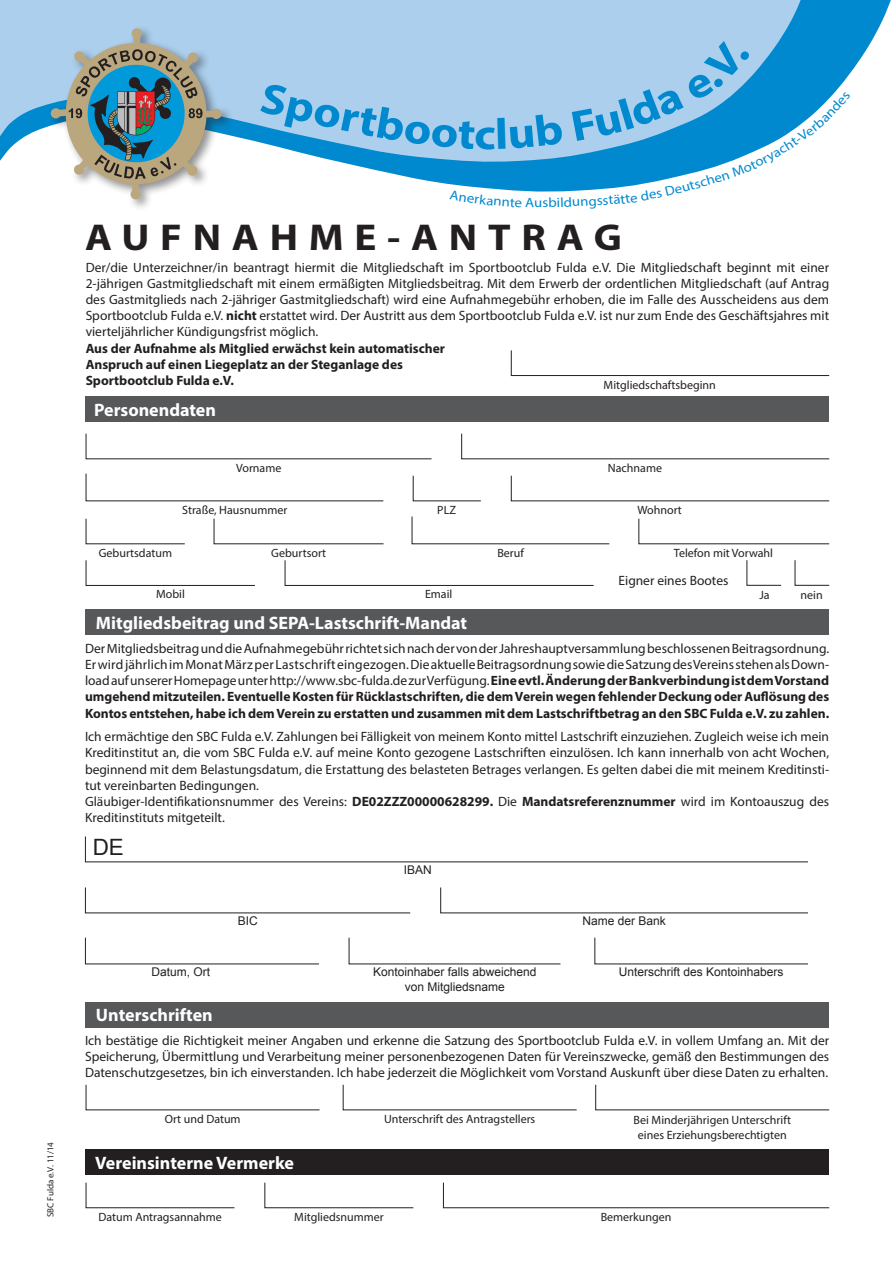
<style>
.page{position:relative;width:893px;height:1263px;background:#fff}
.page>*{position:absolute;margin:0;border:0;box-sizing:border-box;transform-origin:0 0}
.t1{font:700 37.5px "Myriad Pro";letter-spacing:.26em;color:#231f20;scale:1.1 1}
.t2{font:22.5px "Arial";color:#231f20}
.t3{font:700 18px "Myriad Pro";color:#fff}
.t4{font:13.5px/16.2px "Myriad Pro";color:#231f20;text-align:justify}
.t5{font:700 13.5px/16.2px "Myriad Pro";color:#231f20}
.t6{font:13.5px "Myriad Pro";color:#0089cf;scale:1.1 1}
.t7{font:12px/14.4px "Myriad Pro";color:#231f20;text-align:center}
.t8{font:12px/14.4px "Arial";color:#231f20;text-align:center}
.t9{font:9px "Myriad Pro";color:#231f20}
.s1{font-weight:700}
</style>
<div class="page">
<svg style="left:804px;top:0;width:87px;height:72px;fill:#0089cf"></svg>
<svg style="left:0;top:0;width:804px;height:161px;background:#a5cdec"></svg>
<div style="left:86px;top:397px;width:743px;height:25px;background:#57585a"></div>
<div style="left:86px;top:1149px;width:743px;height:26px;background:#231f20"></div>
<svg style="left:85px;top:433px;width:347px;height:27px"></svg>
<svg style="left:85px;top:1182px;width:150px;height:26px"></svg>
<svg style="left:264px;top:1182px;width:150px;height:26px"></svg>
<svg style="left:461px;top:433px;width:369px;height:27px"></svg>
<svg style="left:443px;top:1182px;width:387px;height:26px"></svg>
<svg style="left:411px;top:516px;width:199px;height:28px"></svg>
<svg style="left:85px;top:518px;width:100px;height:26px"></svg>
<svg style="left:213px;top:518px;width:171px;height:26px"></svg>
<svg style="left:746px;top:560px;width:36px;height:26px"></svg>
<svg style="left:794px;top:560px;width:36px;height:26px"></svg>
<svg style="left:284px;top:560px;width:310px;height:26px"></svg>
<svg style="left:412px;top:475px;width:69px;height:27px"></svg>
<svg style="left:85px;top:473px;width:299px;height:29px"></svg>
<svg style="left:510px;top:475px;width:320px;height:27px"></svg>
<svg style="left:510px;top:350px;width:320px;height:26px"></svg>
<svg style="left:638px;top:518px;width:192px;height:26px"></svg>
<svg style="left:85px;top:560px;width:170px;height:26px"></svg>
<div style="left:86px;top:1002px;width:743px;height:25px;background:#57585a"></div>
<svg style="left:85px;top:1084px;width:235px;height:26px"></svg>
<svg style="left:342px;top:1084px;width:235px;height:26px"></svg>
<svg style="left:595px;top:1084px;width:235px;height:26px"></svg>
<div style="left:86px;top:610px;width:743px;height:25px;background:#57585a"></div>
<svg style="left:85px;top:836px;width:723px;height:27px"></svg>
<svg style="left:85px;top:887px;width:326px;height:27px"></svg>
<svg style="left:85px;top:937px;width:234px;height:28px"></svg>
<svg style="left:440px;top:887px;width:368px;height:27px"></svg>
<svg style="left:594px;top:937px;width:214px;height:28px"></svg>
<svg style="left:348px;top:937px;width:213px;height:28px"></svg>
<div style="left:47px;top:24px;width:187px;height:188px;background:#231f20;opacity:.5"></div>
<svg style="left:51px;top:28px;width:171px;height:172px"></svg>
<svg style="left:260px;top:41px;width:591px;height:151px"></svg>
<p class="t9" style="left:45px;top:1217px;width:77px;rotate:-90deg">SBC Fulda e.V. 11/14</p>
<p class="t6" style="left:534px;top:194px;width:14px">us</p>
<p class="t6" style="left:572px;top:194px;width:35px;rotate:-3deg">ungss</p>
<h1 class="t1" style="left:85px;top:213px;width:489px">AUFNAHME-ANTRAG</h1>
<p class="t4" style="left:86px;top:259px;width:745px">Der/die Unterzeichner/in beantragt hiermit die Mitgliedschaft im Sportbootclub Fulda e.V. Die Mitgliedschaft beginnt mit einer 2-jährigen Gastmitgliedschaft mit einem ermäßigten Mitgliedsbeitrag. Mit dem Erwerb der ordentlichen Mitgliedschaft (auf Antrag des Gastmitglieds nach 2-jähriger Gastmitgliedschaft) wird eine Aufnahmegebühr erhoben, die im Falle des Ausscheidens aus dem Sportbootclub Fulda e.V. <span class="s1">nicht</span> erstattet wird. Der Austritt aus dem Sportbootclub Fulda e.V. ist nur zum Ende des Geschäftsjahres mit vierteljährlicher Kündigungsfrist möglich.</p>
<p class="t5" style="left:86px;top:340px;width:361px">Aus der Aufnahme als Mitglied erwächst kein automatischer<br>Anspruch auf einen Liegeplatz an der Steganlage des<br>Sportbootclub Fulda e.V.</p>
<p class="t7" style="left:604px;top:378px;width:114px">Mitgliedschaftsbeginn</p>
<h3 class="t3" style="left:94px;top:398px;width:123px">Personendaten</h3>
<p class="t7" style="left:236px;top:460px;width:47px">Vorname</p>
<p class="t7" style="left:182px;top:503px;width:107px">Straße, Hausnummer</p>
<p class="t7" style="left:608px;top:460px;width:56px">Nachname</p>
<p class="t7" style="left:437px;top:503px;width:20px">PLZ</p>
<p class="t7" style="left:637px;top:503px;width:46px">Wohnort</p>
<p class="t7" style="left:99px;top:545px;width:75px">Geburtsdatum</p>
<p class="t7" style="left:271px;top:545px;width:56px">Geburtsort</p>
<p class="t7" style="left:497px;top:545px;width:28px">Beruf</p>
<p class="t7" style="left:156px;top:587px;width:30px">Mobil</p>
<p class="t7" style="left:425px;top:587px;width:29px">Email</p>
<p class="t7" style="left:674px;top:545px;width:101px">Telefon mit Vorwahl</p>
<p class="t4" style="left:619px;top:572px;width:111px">Eigner eines Bootes</p>
<p class="t7" style="left:759px;top:587px;width:12px">Ja</p>
<p class="t7" style="left:801px;top:587px;width:24px">nein</p>
<h3 class="t3" style="left:96px;top:611px;width:373px">Mitgliedsbeitrag und SEPA-Lastschrift-Mandat</h3>
<p class="t4" style="left:85px;top:640px;width:746px">Der Mitgliedsbeitrag und die Aufnahmegebühr richtet sich nach der von der Jahreshauptversammlung beschlossenen Beitragsordnung.<br>Er wird jährlich im Monat März per Lastschrift eingezogen. Die aktuelle Beitragsordnung sowie die Satzung des Vereins stehen als Down&shy;load auf unserer Homepage unter http://www.sbc-fulda.de zur Verfügung. <span class="s1">Eine evtl. Änderung der Bankverbindung ist dem Vorstand umgehend mitzuteilen. Eventuelle Kosten für Rücklastschriften, die dem Verein wegen fehlender Deckung oder Auflösung des Kontos entstehen, habe ich dem Verein zu erstatten und zusammen mit dem Lastschriftbetrag an den SBC Fulda e.V. zu zahlen.</span></p>
<p class="t4" style="left:85px;top:728px;width:746px;text-align:left">Ich ermächtige den SBC Fulda e.V. Zahlungen bei Fälligkeit von meinem Konto mittel Lastschrift einzuziehen. Zugleich weise ich mein Kreditinstitut an, die vom SBC Fulda e.V. auf meine Konto gezogene Lastschriften einzulösen. Ich kann innerhalb von acht Wochen, beginnend mit dem Belastungsdatum, die Erstattung des belasteten Betrages verlangen. Es gelten dabei die mit meinem Kreditinsti&shy;tut vereinbarten Bedingungen.<br>Gläubiger-Identifikationsnummer des Vereins: <span class="s1">DE02ZZZ00000628299.</span> Die <span class="s1">Mandatsreferenznummer</span> wird im Kontoauszug des Kreditinstituts mitgeteilt.</p>
<h2 class="t2" style="left:93px;top:831px;width:33px">DE</h2>
<p class="t8" style="left:238px;top:914px;width:22px">BIC</p>
<p class="t8" style="left:404px;top:863px;width:30px">IBAN</p>
<p class="t8" style="left:152px;top:965px;width:60px">Datum, Ort</p>
<p class="t8" style="left:373px;top:965px;width:165px">Kontoinhaber falls abweichend von Mitgliedsname</p>
<p class="t8" style="left:582px;top:914px;width:85px">Name der Bank</p>
<p class="t8" style="left:619px;top:965px;width:166px">Unterschrift des Kontoinhabers</p>
<h3 class="t3" style="left:96px;top:1003px;width:118px">Unterschriften</h3>
<p class="t4" style="left:85px;top:1032px;width:746px">Ich bestätige die Richtigkeit meiner Angaben und erkenne die Satzung des Sportbootclub Fulda e.V. in vollem Umfang an. Mit der Speicherung, Übermittlung und Verarbeitung meiner personenbezogenen Daten für Vereinszwecke, gemäß den Bestimmungen des Datenschutzgesetzes, bin ich einverstanden. Ich habe jederzeit die Möglichkeit vom Vorstand Auskunft über diese Daten zu erhalten.</p>
<p class="t7" style="left:165px;top:1111px;width:77px">Ort und Datum</p>
<h3 class="t3" style="left:95px;top:1151px;width:200px">Vereinsinterne Vermerke</h3>
<p class="t7" style="left:384px;top:1111px;width:153px">Unterschrift des Antragstellers</p>
<p class="t7" style="left:634px;top:1113px;width:159px">Bei Minderjährigen Unterschrift eines Erziehungsberechtigten</p>
<p class="t7" style="left:99px;top:1209px;width:125px">Datum Antragsannahme</p>
<p class="t7" style="left:294px;top:1209px;width:91px">Mitgliedsnummer</p>
<p class="t7" style="left:601px;top:1209px;width:72px">Bemerkungen</p>
</div>
